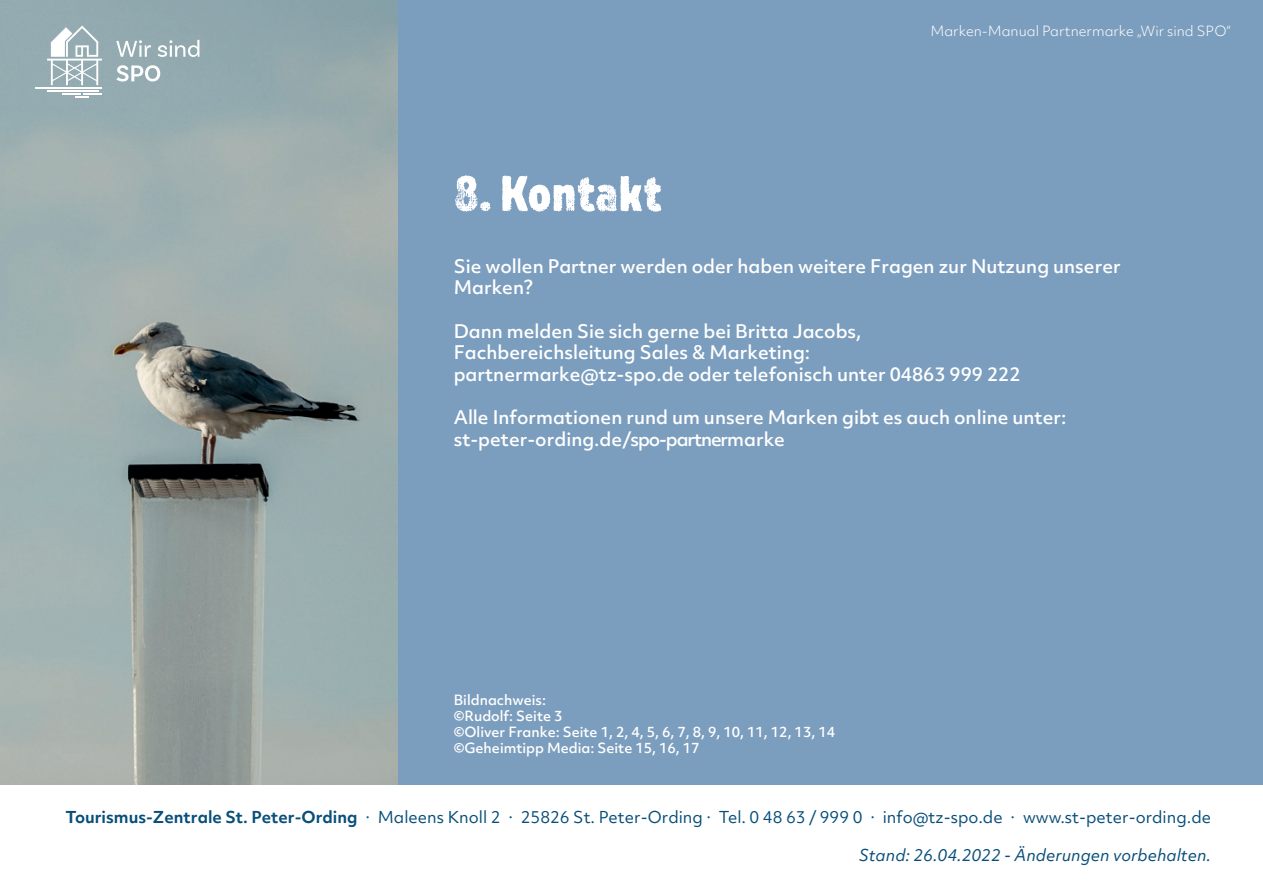
<style>
.page{position:relative;width:1263px;height:893px;background:#fff}
.page>*{position:absolute;margin:0;border:0;box-sizing:border-box;transform-origin:0 0}
.t1{font:900 51px "Draft Natural F";color:#fff}
.t2{font:500 18px/21.6px "Objektiv Mk 2";color:#fff}
.t3{font:15.75px "Objektiv Mk 2";color:#074e7a}
.t4{font:italic 15.75px "Objektiv Mk 2";color:#074e7a}
.t5{font:500 13.5px/16.2px "Objektiv Mk 2";color:#fff}
.t6{font:300 13.5px "Objektiv Mk 2";color:#fff}
.s1{font-weight:700}
</style>
<div class="page">
<img style="left:0;top:0;width:399px;height:784px">
<div style="left:399px;top:0;width:864px;height:784px;background:#7b9dbe"></div>
<hr style="left:36px;top:87px;width:66px;height:2px;background:#fff">
<hr style="left:47px;top:91px;width:51px;height:1px;background:#fff">
<svg style="left:62px;top:94px;width:40px;height:4px"></svg>
<svg style="left:47px;top:26px;width:55px;height:59px"></svg>
<svg style="left:116px;top:40px;width:35px;height:17px"></svg>
<svg style="left:157px;top:40px;width:42px;height:17px"></svg>
<svg style="left:116px;top:65px;width:44px;height:17px"></svg>
<h1 class="t1" style="left:454px;top:163px;width:210px">8. Kontakt</h1>
<p class="t6" style="left:930px;top:22px;width:302px">Marken-Manual Partnermarke „Wir sind SPO“</p>
<p class="t2" style="left:454px;top:255px;width:668px">Sie wollen Partner werden oder haben weitere Fragen zur Nutzung unserer<br>Marken?</p>
<p class="t2" style="left:454px;top:320px;width:568px">Dann melden Sie sich gerne bei Britta Jacobs,<br>Fachbereichsleitung Sales &amp; Marketing: partnermarke@tz-spo.de oder telefonisch unter 04863 999 222</p>
<p class="t2" style="left:454px;top:406px;width:614px">Alle Informationen rund um unsere Marken gibt es auch online unter: st-peter-ording.de/spo-partnermarke</p>
<p class="t5" style="left:454px;top:691px;width:383px">Bildnachweis:<br>©Rudolf: Seite 3<br>©Oliver Franke: Seite 1, 2, 4, 5, 6, 7, 8, 9, 10, 11, 12, 13, 14 ©Geheimtipp Media: Seite 15, 16, 17</p>
<p class="t3" style="left:65px;top:807px;width:1147px"><span class="s1">Tourismus-Zentrale St. Peter-Ording</span> · Maleens Knoll 2 · 25826 St. Peter-Ording · Tel. 0 48 63 / 999 0 · info@tz-spo.de · www.st-peter-ording.de</p>
<p class="t4" style="left:859px;top:844px;width:354px">Stand: 26.04.2022 - Änderungen vorbehalten.</p>
</div>
